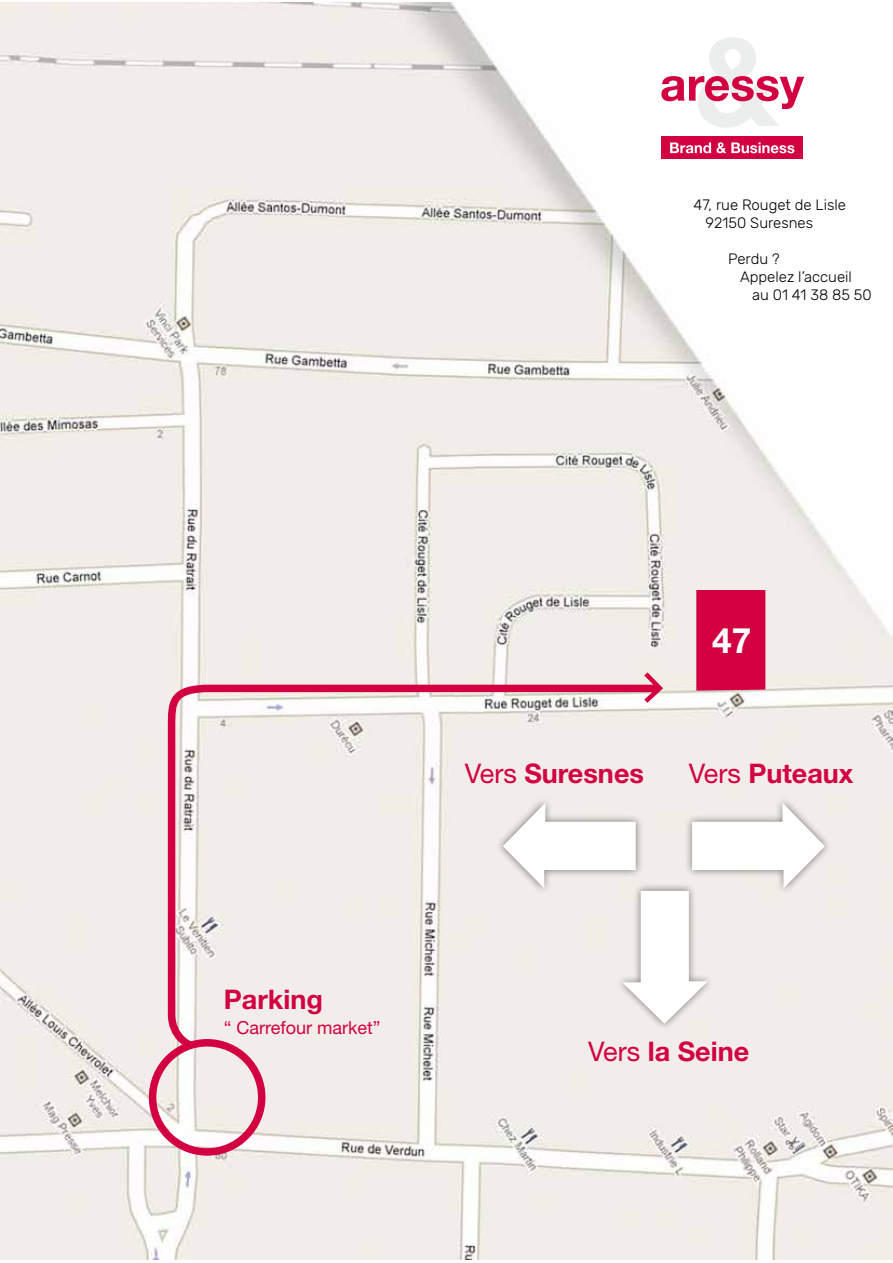
<style>
.page{position:relative;width:893px;height:1263px;background:#fff}
.page>*{position:absolute;margin:0;border:0;box-sizing:border-box;transform-origin:0 0}
.t1{font:700 35.1px "Helvetica Neue LT Std";color:#fff}
.t2{font:700 27px "Helvetica Neue LT Std";color:#d20041}
.t3{font:18px "Helvetica Neue LT Std";color:#d20041}
.t4{font:300 15px/18px "Rubik";color:#000}
.s1{font-weight:400}
</style>
<div class="page">
<img style="left:0;top:2px;width:893px;height:1257px">
<div style="left:149px;top:1039px;width:116px;height:117px;border:8px solid #d20041;border-radius:50%"></div>
<div style="left:696px;top:590px;width:69px;height:101px;background:#d20041"></div>
<svg style="left:639px;top:667px;width:27px;height:40px"></svg>
<div style="left:684px;top:796px;width:148px;height:99px;background:#f2edea"></div>
<div style="left:616px;top:883px;width:99px;height:148px;background:#f2ede8"></div>
<svg style="left:665px;top:803px;width:160px;height:221px"></svg>
<div style="left:639px;top:5px;width:186px;height:187px;background:#fff"></div>
<svg style="left:661px;top:37px;width:143px;height:91px"></svg>
<div style="left:661px;top:136px;width:142px;height:23px;background:#d20041"></div>
<svg style="left:670px;top:142px;width:124px;height:11px"></svg>
<svg style="left:164px;top:681px;width:501px;height:371px;background:#efe3e2"></svg>
<p class="t4" style="left:706px;top:197px;width:142px;text-indent:-12px">47, rue Rouget de Lisle<br>92150 Suresnes</p>
<p class="t4" style="left:728px;top:251px;width:53px">Perdu ?</p>
<p class="t4" style="left:740px;top:269px;width:113px">Appelez l’accueil</p>
<p class="t4" style="left:752px;top:287px;width:121px">au 01 41 38 85 50</p>
<h2 class="t2" style="left:224px;top:983px;width:100px">Parking</h2>
<p class="t3" style="left:224px;top:1016px;width:158px">“ Carrefour market”</p>
<h1 class="t1" style="left:712px;top:619px;width:41px">47</h1>
<h2 class="t2" style="left:465px;top:756px;width:181px"><span class="s1">Vers</span> Suresnes</h2>
<h2 class="t2" style="left:689px;top:756px;width:166px"><span class="s1">Vers</span> Puteaux</h2>
<h2 class="t2" style="left:588px;top:1035px;width:162px"><span class="s1">Vers</span> la Seine</h2>
</div>
